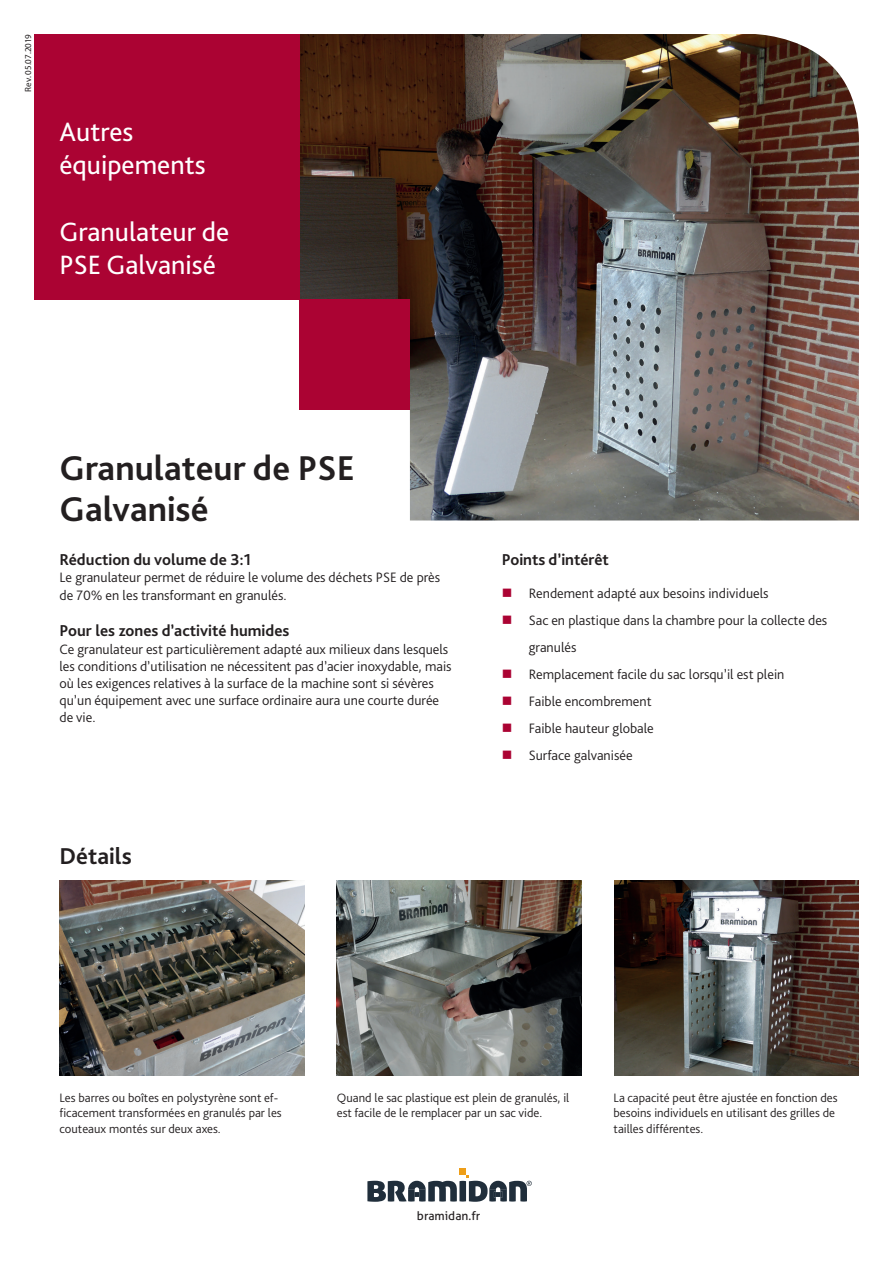
<style>
.page{position:relative;width:893px;height:1263px;background:#fff}
.page>*{position:absolute;margin:0;border:0;box-sizing:border-box;transform-origin:0 0}
.t1{font:700 36px/40.5px "Bliss Pro";color:#231f20}
.t2{font:27.75px/33.3px "Bliss Pro";color:#fff}
.t3{font:700 24px "Bliss Pro";color:#231f20}
.t4{font:700 16.5px "Bliss Pro";color:#231f20}
.t5{font:300 14.25px/17.1px "Bliss Pro";color:#231f20}
.t6{font:300 12.75px/15.3px "Bliss Pro";color:#231f20}
.t7{font:12px "Aller";color:#231f20}
.t8{font:9px "Myriad Pro";color:#231f20}
.s1{color:#ab0333}
</style>
<div class="page">
<img style="left:299px;top:34px;width:560px;height:486px">
<img style="left:614px;top:880px;width:245px;height:195px">
<img style="left:60px;top:880px;width:244px;height:195px">
<img style="left:337px;top:880px;width:244px;height:195px">
<div style="left:34px;top:34px;width:265px;height:265px;background:#ab0333"></div>
<div style="left:299px;top:299px;width:111px;height:111px;background:#ab0333"></div>
<div style="left:459px;top:1168px;width:7px;height:7px;background:#ee9e18"></div>
<svg style="left:367px;top:1175px;width:165px;height:27px"></svg>
<p class="t8" style="left:22px;top:92px;width:59px;rotate:-90deg">Rev. 05.07.2019</p>
<h2 class="t2" style="left:60px;top:114px;width:148px">Autres équipements</h2>
<h2 class="t2" style="left:60px;top:214px;width:171px">Granulateur de<br>PSE Galvanisé</h2>
<h1 class="t1" style="left:60px;top:447px;width:297px">Granulateur de PSE<br>Galvanisé</h1>
<p class="t4" style="left:60px;top:550px;width:193px">Réduction du volume de 3:1</p>
<p class="t5" style="left:60px;top:569px;width:382px">Le granulateur permet de réduire le volume des déchets PSE de près de 70% en les transformant en granulés.</p>
<p class="t4" style="left:60px;top:621px;width:231px">Pour les zones d’activité humides</p>
<p class="t5" style="left:60px;top:640px;width:394px">Ce granulateur est particulièrement adapté aux milieux dans lesquels les conditions d’utilisation ne nécessitent pas d’acier inoxydable, mais où les exigences relatives à la surface de la machine sont si sévères qu’un équipement avec une surface ordinaire aura une courte durée de vie.</p>
<h3 class="t3" style="left:60px;top:841px;width:74px">Détails</h3>
<p class="t4" style="left:502px;top:550px;width:109px">Points d’intérêt</p>
<p class="t5" style="left:502px;top:584px;width:268px"><span class="s1">■</span> Rendement adapté aux besoins individuels</p>
<p class="t5" style="left:529px;top:606px;width:300px;line-height:27px;text-indent:-27px"><span class="s1">■</span> Sac en plastique dans la chambre pour la collecte des granulés</p>
<p class="t5" style="left:502px;top:665px;width:284px"><span class="s1">■</span> Remplacement facile du sac lorsqu’il est plein</p>
<p class="t5" style="left:502px;top:692px;width:151px"><span class="s1">■</span> Faible encombrement</p>
<p class="t5" style="left:502px;top:719px;width:154px"><span class="s1">■</span> Faible hauteur globale</p>
<p class="t5" style="left:502px;top:746px;width:132px"><span class="s1">■</span> Surface galvanisée</p>
<p class="t6" style="left:60px;top:1090px;width:224px">Les barres ou boîtes en polystyrène sont ef&shy;ficacement transformées en granulés par les couteaux montés sur deux axes.</p>
<p class="t6" style="left:337px;top:1090px;width:234px">Quand le sac plastique est plein de granulés, il est facile de le remplacer par un sac vide.</p>
<p class="t6" style="left:614px;top:1090px;width:225px">La capacité peut être ajustée en fonction des besoins individuels en utilisant des grilles de tailles différentes.</p>
<p class="t7" style="left:417px;top:1208px;width:65px">bramidan.fr</p>
</div>
